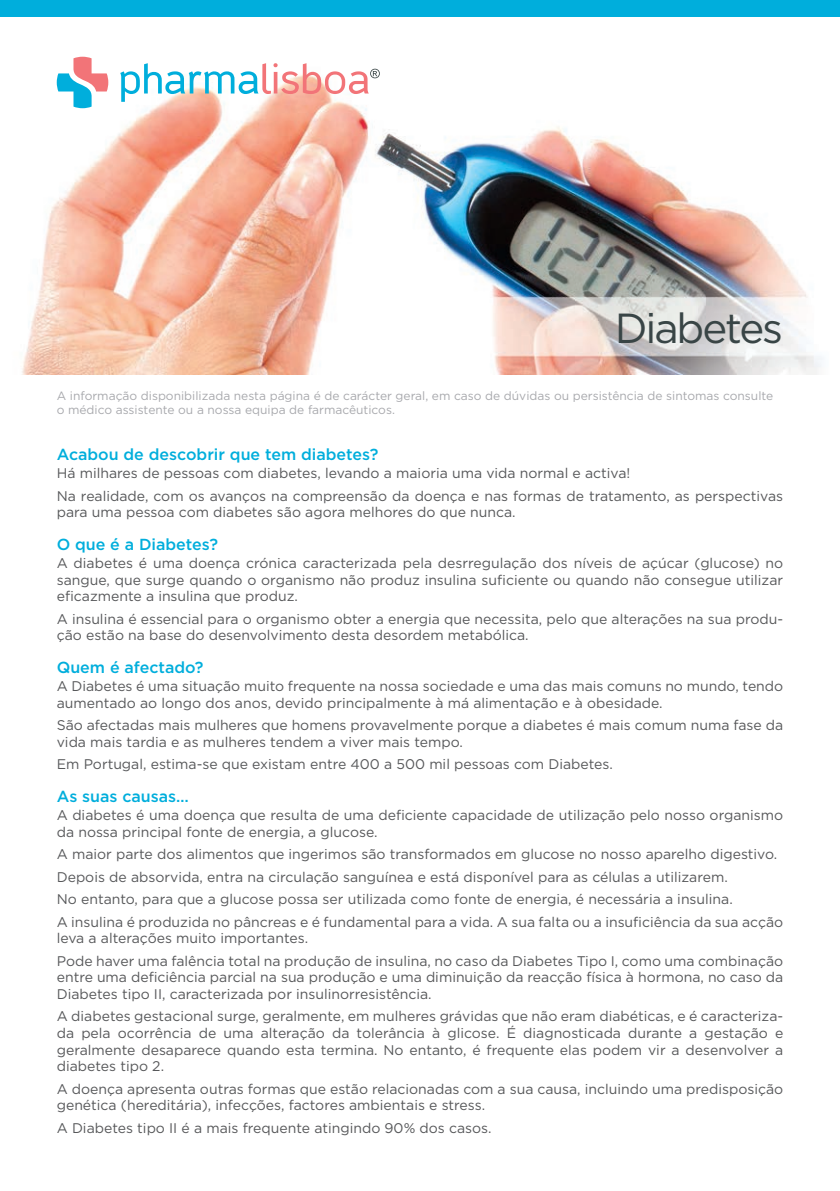
<style>
.page{position:relative;width:840px;height:1191px;background:#fff}
.page>*{position:absolute;margin:0;border:0;box-sizing:border-box;transform-origin:0 0}
.t1{font:42px "Gotham";letter-spacing:-.05em;color:#394546}
.t2{font:500 16px "Gotham";color:#00aedc}
.t3{font:14px/16.6px "Gotham";color:#57585a}
.t4{font:12px/14px "Gotham";color:#a8a9ad}
</style>
<div class="page">
<img style="left:22px;top:56px;width:801px;height:319px">
<svg style="left:57px;top:57px;width:51px;height:51px"></svg>
<svg style="left:120px;top:63px;width:259px;height:39px"></svg>
<div style="left:0;top:0;width:839px;height:17px;background:#00aedc"></div>
<h1 class="t1" style="left:614px;top:301px;width:170px">Diabetes</h1>
<p class="t4" style="left:57px;top:389px;width:717px">A informação disponibilizada nesta página é de carácter geral, em caso de dúvidas ou persistência de sintomas consulte o médico assistente ou a nossa equipa de farmacêuticos.</p>
<p class="t2" style="left:57px;top:443px;width:323px">Acabou de descobrir que tem diabetes?</p>
<p class="t3" style="left:57px;top:462px;width:727px;line-height:22.4px">Há milhares de pessoas com diabetes, levando a maioria uma vida normal e activa!<br>Na realidade, com os avanços na compreensão da doença e nas formas de tratamento, as perspectivas</p>
<p class="t3" style="left:57px;top:504px;width:460px">para uma pessoa com diabetes são agora melhores do que nunca.</p>
<p class="t2" style="left:57px;top:533px;width:163px">O que é a Diabetes?</p>
<p class="t3" style="left:57px;top:555px;width:727px;text-align:justify">A diabetes é uma doença crónica caracterizada pela desrregulação dos níveis de açúcar (glucose) no sangue, que surge quando o organismo não produz insulina suficiente ou quando não consegue utilizar eficazmente a insulina que produz.</p>
<p class="t3" style="left:57px;top:610px;width:727px">A insulina é essencial para o organismo obter a energia que necessita, pelo que alterações na sua produ&shy;ção estão na base do desenvolvimento desta desordem metabólica.</p>
<p class="t2" style="left:57px;top:656px;width:148px">Quem é afectado?</p>
<p class="t3" style="left:57px;top:678px;width:727px">A Diabetes é uma situação muito frequente na nossa sociedade e uma das mais comuns no mundo, tendo aumentado ao longo dos anos, devido principalmente à má alimentação e à obesidade.</p>
<p class="t3" style="left:57px;top:717px;width:727px">São afectadas mais mulheres que homens provavelmente porque a diabetes é mais comum numa fase da vida mais tardia e as mulheres tendem a viver mais tempo.</p>
<p class="t3" style="left:57px;top:756px;width:557px">Em Portugal, estima-se que existam entre 400 a 500 mil pessoas com Diabetes.</p>
<p class="t2" style="left:57px;top:785px;width:134px">As suas causas…</p>
<p class="t3" style="left:57px;top:807px;width:727px">A diabetes é uma doença que resulta de uma deficiente capacidade de utilização pelo nosso organismo da nossa principal fonte de energia, a glucose.</p>
<p class="t3" style="left:57px;top:843px;width:727px;line-height:22.4px">A maior parte dos alimentos que ingerimos são transformados em glucose no nosso aparelho digestivo.<br>Depois de absorvida, entra na circulação sanguínea e está disponível para as células a utilizarem.<br>No entanto, para que a glucose possa ser utilizada como fonte de energia, é necessária a insulina.<br>A insulina é produzida no pâncreas e é fundamental para a vida. A sua falta ou a insuficiência da sua acção</p>
<p class="t3" style="left:57px;top:927px;width:727px;line-height:22.4px">leva a alterações muito importantes.<br>Pode haver uma falência total na produção de insulina, no caso da Diabetes Tipo I, como uma combinação</p>
<p class="t3" style="left:57px;top:969px;width:727px">entre uma deficiência parcial na sua produção e uma diminuição da reacção física à hormona, no caso da<br>Diabetes tipo II, caracterizada por insulinorresistência.</p>
<p class="t3" style="left:57px;top:1008px;width:727px;text-align:justify">A diabetes gestacional surge, geralmente, em mulheres grávidas que não eram diabéticas, e é caracteriza&shy;da pela ocorrência de uma alteração da tolerância à glicose. É diagnosticada durante a gestação e geralmente desaparece quando esta termina. No entanto, é frequente elas podem vir a desenvolver a diabetes tipo 2.</p>
<p class="t3" style="left:57px;top:1080px;width:727px">A doença apresenta outras formas que estão relacionadas com a sua causa, incluindo uma predisposição genética (hereditária), infecções, factores ambientais e stress.</p>
<p class="t3" style="left:57px;top:1119px;width:436px">A Diabetes tipo II é a mais frequente atingindo 90% dos casos.</p>
</div>
